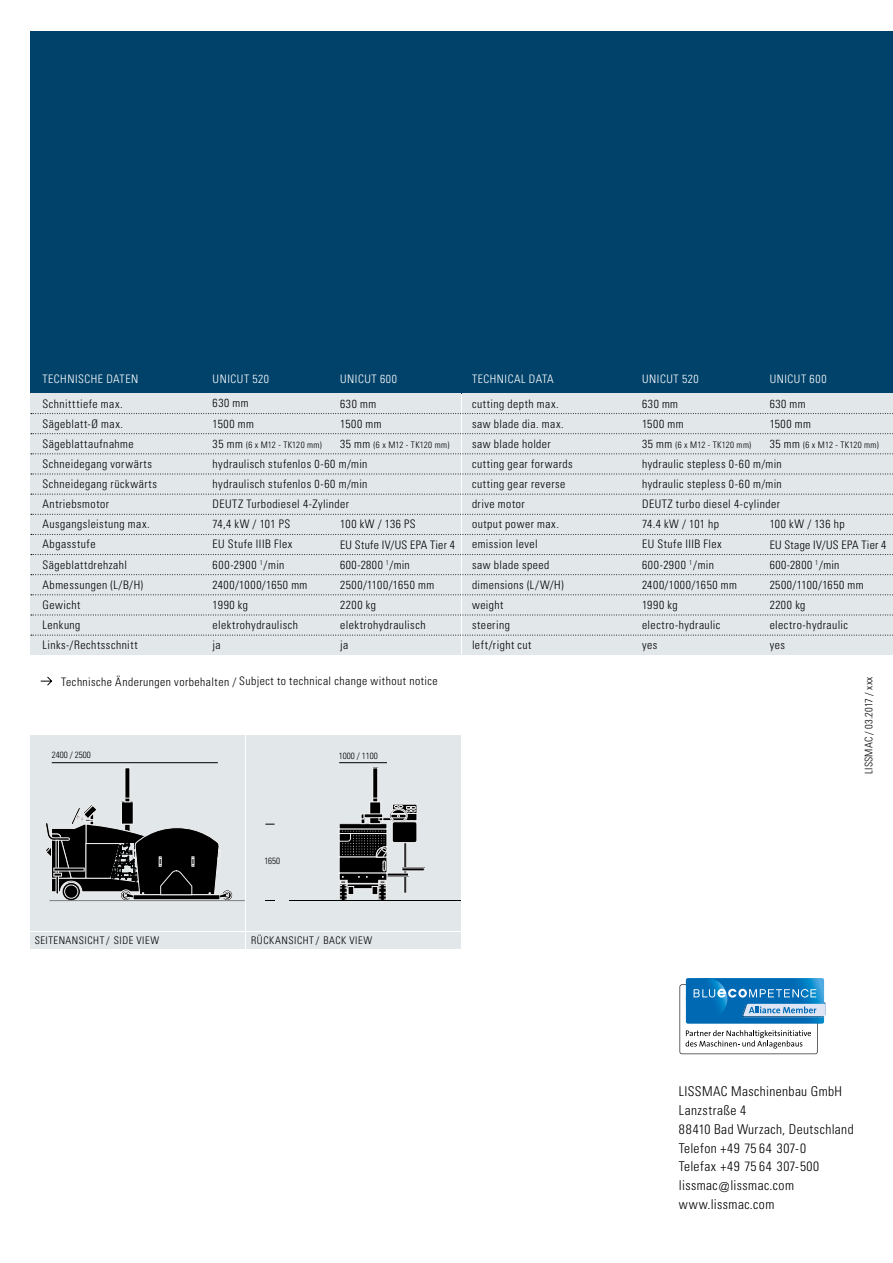
<style>
.page{position:relative;width:893px;height:1263px;background:#fff}
.page>*{position:absolute;margin:0;border:0;box-sizing:border-box;transform-origin:0 0}
.t1{font:300 condensed 13.5px/18.8px "Univers";letter-spacing:.03em;color:#000}
.t2{font:300 condensed 11.7px/20.1px "Univers";letter-spacing:.04em;color:#000}
.t3{font:300 condensed 11.7px "Univers";letter-spacing:.045em;color:#fff}
.t4{font:300 condensed 10.5px "Univers";letter-spacing:.05em;color:#000}
.t5{font:300 condensed 10.5px "Univers";letter-spacing:.015em;color:#000}
.t6{font:300 condensed 9px "Univers";letter-spacing:.02em;color:#000}
.t7{font:300 condensed 9px "Univers";color:#000}
.s1{font-size:11.7px}
</style>
<div class="page">
<div style="left:31px;top:31px;width:862px;height:362px;background:#00426a"></div>
<div style="left:31px;top:393px;width:430px;height:262px;background:#e2e7ea"></div>
<div style="left:463px;top:393px;width:430px;height:262px;background:#e2e7ea"></div>
<svg style="left:31px;top:635px;width:862px;height:1px"></svg>
<svg style="left:31px;top:615px;width:862px;height:1px"></svg>
<svg style="left:31px;top:594px;width:862px;height:1px"></svg>
<svg style="left:31px;top:574px;width:862px;height:1px"></svg>
<svg style="left:31px;top:534px;width:862px;height:1px"></svg>
<svg style="left:31px;top:554px;width:862px;height:1px"></svg>
<svg style="left:31px;top:514px;width:862px;height:1px"></svg>
<svg style="left:31px;top:494px;width:862px;height:1px"></svg>
<svg style="left:31px;top:474px;width:862px;height:1px"></svg>
<svg style="left:31px;top:453px;width:862px;height:1px"></svg>
<svg style="left:31px;top:433px;width:862px;height:1px"></svg>
<svg style="left:31px;top:413px;width:862px;height:1px"></svg>
<div style="left:31px;top:735px;width:214px;height:195px;background:#e2e7ea"></div>
<div style="left:31px;top:932px;width:214px;height:16px;background:#e2e7ea"></div>
<div style="left:247px;top:932px;width:214px;height:16px;background:#e2e7ea"></div>
<div style="left:247px;top:735px;width:214px;height:195px;background:#e2e7ea"></div>
<div style="left:125px;top:768px;width:5px;height:34px;background:#000"></div>
<hr style="left:339px;top:762px;width:48px;height:1px;background:#000">
<hr style="left:52px;top:762px;width:166px;height:1px;background:#000">
<div style="left:339px;top:824px;width:48px;height:5px;background:#000"></div>
<div style="left:339px;top:823px;width:48px;height:6px;border:1px solid #f0f0f0"></div>
<div style="left:373px;top:768px;width:5px;height:34px;background:#000"></div>
<div style="left:372px;top:768px;width:6px;height:34px;border:1px solid #f0f0f0"></div>
<svg style="left:361px;top:814px;width:4px;height:10px"></svg>
<svg style="left:371px;top:804px;width:8px;height:18px"></svg>
<div style="left:369px;top:802px;width:12px;height:22px;border:1px solid #f0f0f0"></div>
<div style="left:364px;top:814px;width:19px;height:4px;border:1px solid #f0f0f0"></div>
<div style="left:392px;top:813px;width:25px;height:8px;border:1px solid #f0f0f0"></div>
<svg style="left:379px;top:805px;width:37px;height:19px"></svg>
<div style="left:404px;top:842px;width:3px;height:51px;border:1px solid #f0f0f0"></div>
<div style="left:392px;top:822px;width:25px;height:20px;background:#000;border-radius:2px"></div>
<div style="left:392px;top:821px;width:25px;height:22px;border:1px solid #f0f0f0;border-radius:2px"></div>
<svg style="left:339px;top:831px;width:48px;height:69px;background:#434343"></svg>
<hr style="left:289px;top:900px;width:172px;height:1px;background:#000">
<svg style="left:45px;top:798px;width:200px;height:103px"></svg>
<svg style="left:680px;top:978px;width:145px;height:76px"></svg>
<svg style="left:40px;top:676px;width:13px;height:10px"></svg>
<p class="t3" style="left:43px;top:372px;width:97px">TECHNISCHE DATEN</p>
<p class="t3" style="left:213px;top:372px;width:58px">UNICUT 520</p>
<p class="t3" style="left:340px;top:372px;width:58px">UNICUT 600</p>
<p class="t3" style="left:472px;top:372px;width:83px">TECHNICAL DATA</p>
<p class="t3" style="left:642px;top:372px;width:58px">UNICUT 520</p>
<p class="t3" style="left:770px;top:372px;width:58px">UNICUT 600</p>
<p class="t2" style="left:43px;top:393px;width:116px">Schnitttiefe max.<br>Sägeblatt-Ø max.<br>Sägeblattaufnahme<br>Schneidegang vorwärts<br>Schneidegang rückwärts<br>Antriebsmotor<br>Ausgangsleistung max.<br>Abgasstufe<br>Sägeblattdrehzahl<br>Abmessungen (L/B/H)<br>Gewicht<br>Lenkung<br>Links-/Rechtsschnitt</p>
<p class="t2" style="left:213px;top:393px;width:43px">630 mm<br>1500 mm</p>
<p class="t2" style="left:340px;top:393px;width:43px">630 mm<br>1500 mm</p>
<p class="t6" style="left:340px;top:439px;width:111px"><span class="s1">35 mm</span> (6 x M12 - TK120 mm)</p>
<p class="t6" style="left:213px;top:439px;width:111px"><span class="s1">35 mm</span> (6 x M12 - TK120 mm)</p>
<p class="t2" style="left:213px;top:454px;width:156px">hydraulisch stufenlos 0-60 m/min hydraulisch stufenlos 0-60 m/min<br>DEUTZ Turbodiesel 4-Zylinder<br>74,4 kW / 101 PS<br>EU Stufe IIIB Flex<br>600-2900 <sup>1</sup>/min<br>2400/1000/1650 mm<br>1990 kg<br>elektrohydraulisch<br>ja</p>
<p class="t2" style="left:340px;top:514px;width:116px">100 kW / 136 PS<br>EU Stufe IV/US EPA Tier 4<br>600-2800 <sup>1</sup>/min<br>2500/1100/1650 mm<br>2200 kg elektrohydraulisch<br>ja</p>
<p class="t2" style="left:472px;top:393px;width:102px">cutting depth max. saw blade dia. max. saw blade holder cutting gear forwards cutting gear reverse drive motor<br>output power max. emission level<br>saw blade speed dimensions (L/W/H) weight<br>steering<br>left/right cut</p>
<p class="t2" style="left:642px;top:393px;width:43px">630 mm<br>1500 mm</p>
<p class="t2" style="left:770px;top:393px;width:43px">630 mm<br>1500 mm</p>
<p class="t6" style="left:770px;top:439px;width:111px"><span class="s1">35 mm</span> (6 x M12 - TK120 mm)</p>
<p class="t6" style="left:642px;top:439px;width:111px"><span class="s1">35 mm</span> (6 x M12 - TK120 mm)</p>
<p class="t2" style="left:642px;top:454px;width:141px">hydraulic stepless 0-60 m/min hydraulic stepless 0-60 m/min<br>DEUTZ turbo diesel 4-cylinder<br>74.4 kW / 101 hp<br>EU Stufe IIIB Flex<br>600-2900 <sup>1</sup>/min<br>2400/1000/1650 mm<br>1990 kg<br>electro-hydraulic<br>yes</p>
<p class="t2" style="left:770px;top:514px;width:118px">100 kW / 136 hp<br>EU Stage IV/US EPA Tier 4<br>600-2800 <sup>1</sup>/min<br>2500/1100/1650 mm<br>2200 kg electro-hydraulic<br>yes</p>
<p class="t2" style="left:61px;top:671px;width:378px">Technische Änderungen vorbehalten / Subject to technical change without notice</p>
<p class="t7" style="left:52px;top:749px;width:41px">2400 / 2500</p>
<p class="t7" style="left:339px;top:750px;width:40px">1000 / 1100</p>
<p class="t5" style="left:862px;top:774px;width:99px;rotate:-90deg">LISSMAC / 03.2017 / xxx</p>
<p class="t7" style="left:265px;top:855px;width:17px">1650</p>
<p class="t4" style="left:35px;top:934px;width:126px">SEITENANSICHT / SIDE VIEW</p>
<p class="t4" style="left:251px;top:934px;width:123px">RÜCKANSICHT / BACK VIEW</p>
<p class="t1" style="left:679px;top:1082px;width:176px">LISSMAC Maschinenbau GmbH<br>Lanzstraße 4<br>88410 Bad Wurzach, Deutschland<br>Telefon +49 75 64 307-0<br>Telefax +49 75 64 307-500 lissmac@lissmac.com www.lissmac.com</p>
</div>
